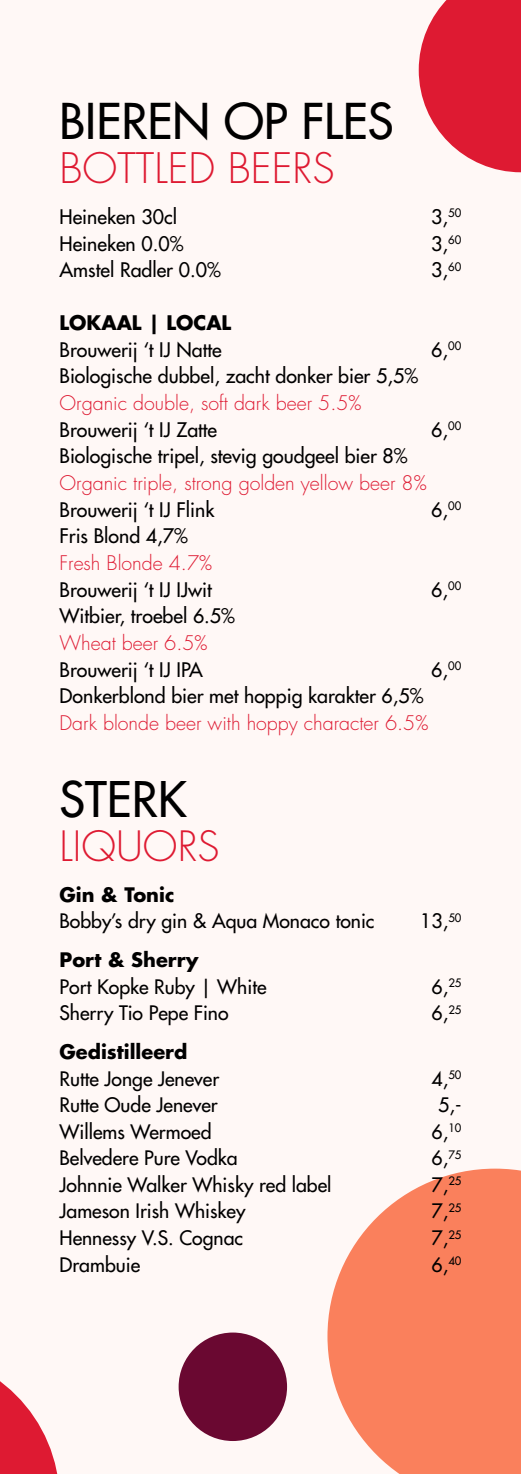
<style>
.page{position:relative;width:521px;height:1474px;background:#fff}
.page>*{position:absolute;margin:0;border:0;box-sizing:border-box;transform-origin:0 0}
.t1{font:500 47.95px "Futura Std";color:#000}
.t2{font:500 47.77px "Futura Std";color:#000}
.t3{font:300 40.95px "Futura Std";color:#de1a32}
.t4{font:300 40.6px "Futura Std";color:#de1a32}
.t5{font:500 19.6px "Futura Std";color:#000}
.t6{font:300 19.6px "Futura Std";color:#de1a32}
.t7{font:700 19.6px "Futura Std";color:#000}
.t8{font:500 19.43px "Futura Std";color:#000}
.t9{font:700 19.43px "Futura Std";color:#000}
</style>
<div class="page">
<svg style="left:327px;top:1168px;width:194px;height:305px;fill:#fa805c"></svg>
<div style="left:179px;top:1332px;width:108px;height:108px;background:#6a0831;border-radius:50%"></div>
<svg style="left:419px;top:0;width:102px;height:172px"></svg>
<svg style="left:0;top:1381px;width:57px;height:92px"></svg>
<h1 class="t1" style="left:60px;top:91px;width:335px">BIEREN OP FLES</h1>
<h3 class="t3" style="left:60px;top:144px;width:277px">BOTTLED BEERS</h3>
<p class="t5" style="left:60px;top:204px;width:119px">Heineken 30cl</p>
<p class="t5" style="left:431px;top:204px;width:32px">3,<sup>50</sup></p>
<p class="t5" style="left:60px;top:231px;width:126px">Heineken 0.0%</p>
<p class="t5" style="left:431px;top:231px;width:32px">3,<sup>60</sup></p>
<p class="t5" style="left:60px;top:258px;width:163px">Amstel Radler 0.0%</p>
<p class="t5" style="left:431px;top:258px;width:32px">3,<sup>60</sup></p>
<p class="t7" style="left:60px;top:309px;width:173px">LOKAAL | LOCAL</p>
<p class="t5" style="left:60px;top:337px;width:164px">Brouwerij ‘t IJ Natte</p>
<p class="t5" style="left:431px;top:337px;width:32px">6,<sup>00</sup></p>
<p class="t5" style="left:60px;top:364px;width:360px">Biologische dubbel, zacht donker bier 5,5%</p>
<p class="t6" style="left:60px;top:391px;width:303px">Organic double, soft dark beer 5.5%</p>
<p class="t5" style="left:60px;top:417px;width:159px">Brouwerij ‘t IJ Zatte</p>
<p class="t5" style="left:431px;top:417px;width:32px">6,<sup>00</sup></p>
<p class="t5" style="left:60px;top:444px;width:350px">Biologische tripel, stevig goudgeel bier 8%</p>
<p class="t6" style="left:60px;top:471px;width:369px">Organic triple, strong golden yellow beer 8%</p>
<p class="t5" style="left:60px;top:497px;width:156px">Brouwerij ‘t IJ Flink</p>
<p class="t5" style="left:431px;top:497px;width:32px">6,<sup>00</sup></p>
<p class="t5" style="left:60px;top:524px;width:130px">Fris Blond 4,7%</p>
<p class="t6" style="left:60px;top:551px;width:154px">Fresh Blonde 4.7%</p>
<p class="t5" style="left:60px;top:577px;width:154px">Brouwerij ‘t IJ IJwit</p>
<p class="t5" style="left:431px;top:577px;width:32px">6,<sup>00</sup></p>
<p class="t5" style="left:60px;top:604px;width:177px">Witbier, troebel 6.5%</p>
<p class="t6" style="left:60px;top:631px;width:149px">Wheat beer 6.5%</p>
<p class="t5" style="left:60px;top:657px;width:145px">Brouwerij ‘t IJ IPA</p>
<p class="t5" style="left:431px;top:657px;width:32px">6,<sup>00</sup></p>
<p class="t5" style="left:60px;top:684px;width:366px">Donkerblond bier met hoppig karakter 6,5%</p>
<p class="t6" style="left:60px;top:711px;width:370px">Dark blonde beer with hoppy character 6.5%</p>
<h2 class="t2" style="left:60px;top:769px;width:128px">STERK</h2>
<h3 class="t4" style="left:60px;top:821px;width:162px">LIQUORS</h3>
<p class="t9" style="left:60px;top:881px;width:116px">Gin &amp; Tonic</p>
<p class="t8" style="left:60px;top:908px;width:316px">Bobby’s dry gin &amp; Aqua Monaco tonic</p>
<p class="t8" style="left:420px;top:908px;width:43px">13,<sup>50</sup></p>
<p class="t9" style="left:60px;top:947px;width:141px">Port &amp; Sherry</p>
<p class="t8" style="left:60px;top:974px;width:208px">Port Kopke Ruby | White</p>
<p class="t8" style="left:431px;top:974px;width:31px">6,<sup>25</sup></p>
<p class="t8" style="left:60px;top:1000px;width:171px">Sherry Tio Pepe Fino</p>
<p class="t8" style="left:431px;top:1000px;width:31px">6,<sup>25</sup></p>
<p class="t9" style="left:60px;top:1039px;width:129px">Gedistilleerd</p>
<p class="t8" style="left:60px;top:1066px;width:161px">Rutte Jonge Jenever</p>
<p class="t8" style="left:431px;top:1066px;width:31px">4,<sup>50</sup></p>
<p class="t8" style="left:60px;top:1093px;width:160px">Rutte Oude Jenever</p>
<p class="t8" style="left:438px;top:1093px;width:25px">5,-</p>
<p class="t8" style="left:60px;top:1119px;width:154px">Willems Wermoed</p>
<p class="t8" style="left:431px;top:1119px;width:31px">6,<sup>10</sup></p>
<p class="t8" style="left:60px;top:1146px;width:180px">Belvedere Pure Vodka</p>
<p class="t8" style="left:431px;top:1146px;width:31px">6,<sup>75</sup></p>
<p class="t8" style="left:60px;top:1172px;width:273px">Johnnie Walker Whisky red label</p>
<p class="t8" style="left:431px;top:1172px;width:31px">7,<sup>25</sup></p>
<p class="t8" style="left:60px;top:1199px;width:187px">Jameson Irish Whiskey</p>
<p class="t8" style="left:431px;top:1199px;width:31px">7,<sup>25</sup></p>
<p class="t8" style="left:60px;top:1225px;width:185px">Hennessy V.S. Cognac</p>
<p class="t8" style="left:431px;top:1225px;width:31px">7,<sup>25</sup></p>
<p class="t8" style="left:60px;top:1252px;width:82px">Drambuie</p>
<p class="t8" style="left:431px;top:1252px;width:31px">6,<sup>40</sup></p>
</div>
